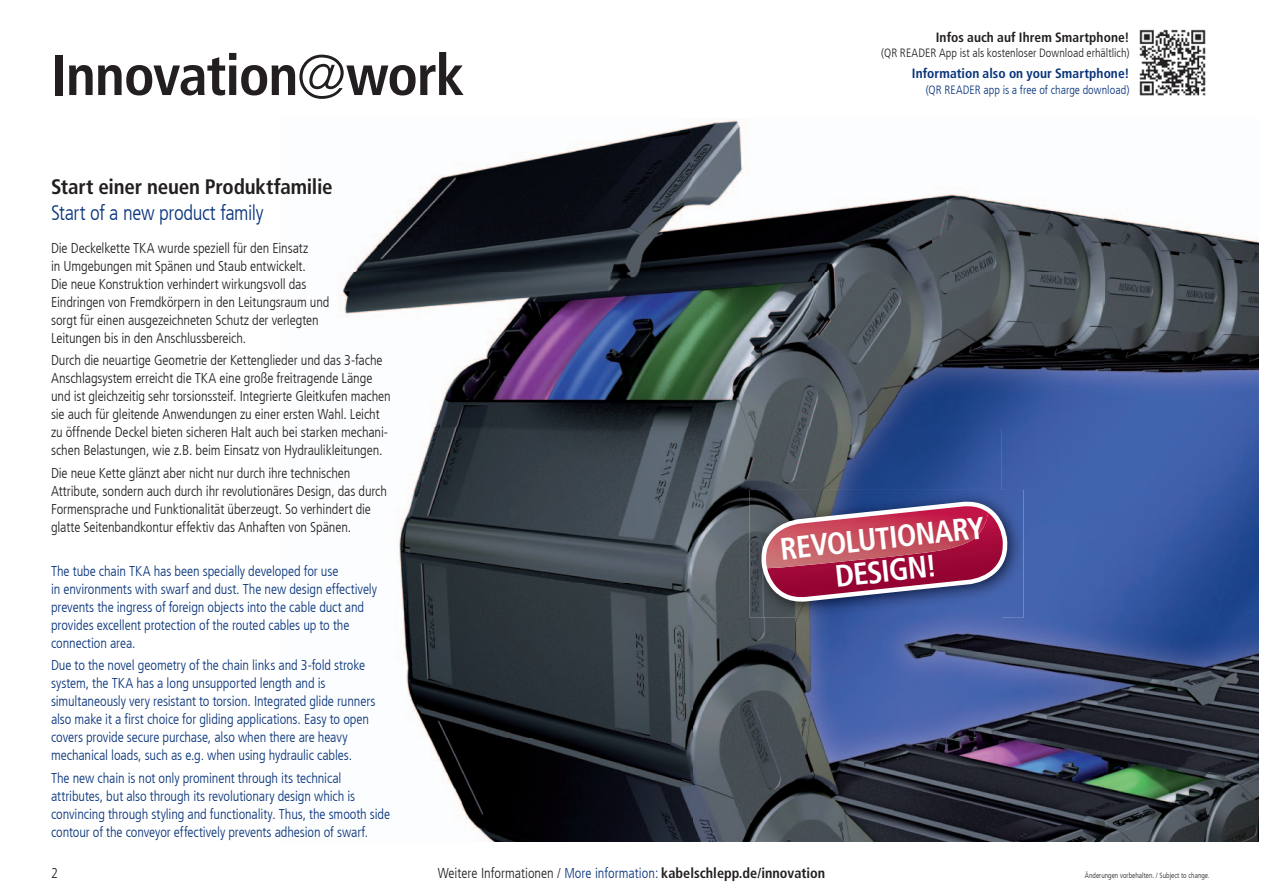
<style>
.page{position:relative;width:1263px;height:893px;background:#fff}
.page>*{position:absolute;margin:0;border:0;box-sizing:border-box;transform-origin:0 0}
.t1{font:700 condensed 57.3px "Frutiger LT Com";letter-spacing:-.02em;color:#231f20}
.t2{font:700 condensed 31.05px/32.8px "Frutiger LT Com";color:#fff;text-align:center}
.t3{font:700 condensed 21px "Frutiger LT Com";letter-spacing:-.01em;color:#231f20}
.t4{font:300 condensed 21px "Frutiger LT Com";letter-spacing:-.02em;color:#08347b}
.t5{font:300 condensed 14.25px/18px "Frutiger LT Com";letter-spacing:-.01em;color:#231f20}
.t6{font:300 condensed 14.25px/18px "Frutiger LT Com";letter-spacing:-.005em;color:#08347b}
.t7{font:700 condensed 14.25px "Frutiger LT Com";color:#231f20}
.t8{font:700 condensed 13.5px "Frutiger LT Com";letter-spacing:.005em;color:#08347b}
.t9{font:700 condensed 13.5px "Frutiger LT Com";letter-spacing:.005em;color:#231f20}
.t10{font:300 condensed 12px "Frutiger LT Com";color:#231f20}
.t11{font:300 condensed 12px "Frutiger LT Com";letter-spacing:.005em;color:#08347b}
.t12{font:300 condensed 7.5px "Frutiger LT Com";color:#231f20}
.s1{font-weight:300;font-size:62.1px}
.s2{font-weight:300}
.s3{font-weight:300;color:#08347b}
</style>
<div class="page">
<img style="left:341px;top:120px;width:763px;height:308px">
<img style="left:1104px;top:215px;width:155px;height:523px">
<img style="left:397px;top:428px;width:295px;height:414px">
<img style="left:692px;top:428px;width:309px;height:104px">
<img style="left:1001px;top:428px;width:104px;height:310px">
<img style="left:692px;top:532px;width:103px;height:310px">
<img style="left:795px;top:651px;width:207px;height:87px">
<img style="left:795px;top:738px;width:464px;height:104px">
<img style="left:1139px;top:29px;width:67px;height:67px">
<img style="left:750px;top:490px;width:273px;height:128px">
<svg style="left:759px;top:500px;width:250px;height:151px;background:#7d4c72"></svg>
<h1 class="t1" style="left:51px;top:41px;width:415px">Innovation<span class="s1">@</span>work</h1>
<h3 class="t3" style="left:51px;top:175px;width:283px">Start einer neuen Produktfamilie</h3>
<h3 class="t4" style="left:51px;top:201px;width:214px">Start of a new product family</h3>
<p class="t5" style="left:51px;top:239px;width:280px">Die Deckelkette TKA wurde speziell für den Einsatz<br>in Umgebungen mit Spänen und Staub entwickelt.<br>Die neue Konstruktion verhindert wirkungsvoll das Eindringen von Fremdkörpern in den Leitungsraum und sorgt für einen ausgezeichneten Schutz der verlegten Leitungen bis in den Anschlussbereich.</p>
<p class="t5" style="left:51px;top:352px;width:341px">Durch die neuartige Geometrie der Kettenglieder und das 3-fache Anschlagsystem erreicht die TKA eine große freitragende Länge und ist gleichzeitig sehr torsionssteif. Integrierte Gleitkufen machen sie auch für gleitende Anwendungen zu einer ersten Wahl. Leicht zu öffnende Deckel bieten sicheren Halt auch bei starken mechani&shy;schen Belastungen, wie z.B. beim Einsatz von Hydraulikleitungen.</p>
<p class="t5" style="left:51px;top:464px;width:338px">Die neue Kette glänzt aber nicht nur durch ihre technischen Attribute, sondern auch durch ihr revolutionäres Design, das durch Formensprache und Funktionalität überzeugt. So verhindert die glatte Seitenbandkontur effektiv das Anhaften von Spänen.</p>
<p class="t6" style="left:51px;top:562px;width:328px">The tube chain TKA has been specially developed for use<br>in environments with swarf and dust. The new design effectively prevents the ingress of foreign objects into the cable duct and provides excellent protection of the routed cables up to the connection area.</p>
<p class="t6" style="left:51px;top:657px;width:326px">Due to the novel geometry of the chain links and 3-fold stroke system, the TKA has a long unsupported length and is simultaneously very resistant to torsion. Integrated glide runners also make it a first choice for gliding applications. Easy to open covers provide secure purchase, also when there are heavy mechanical loads, such as e.g. when using hydraulic cables.</p>
<p class="t6" style="left:51px;top:769px;width:341px">The new chain is not only prominent through its technical attributes, but also through its revolutionary design which is convincing through styling and functionality. Thus, the smooth side contour of the conveyor effectively prevents adhesion of swarf.</p>
<p class="t9" style="left:936px;top:29px;width:195px">Infos auch auf Ihrem Smartphone!</p>
<p class="t10" style="left:881px;top:46px;width:250px">(QR READER App ist als kostenloser Download erhältlich)</p>
<p class="t8" style="left:912px;top:65px;width:219px">Information also on your Smartphone!</p>
<p class="t11" style="left:926px;top:83px;width:205px">(QR READER app is a free of charge download)</p>
<h2 class="t2" style="left:779px;top:532px;width:207px;rotate:-6deg">REVOLUTIONARY<br>DESIGN!</h2>
<p class="t5" style="left:51px;top:864px;width:8px">2</p>
<p class="t7" style="left:438px;top:865px;width:389px"><span class="s2">Weitere Informationen /</span> <span class="s3">More information:</span> kabelschlepp.de/innovation</p>
<p class="t12" style="left:1085px;top:871px;width:126px">Änderungen vorbehalten. / Subject to change.</p>
</div>
